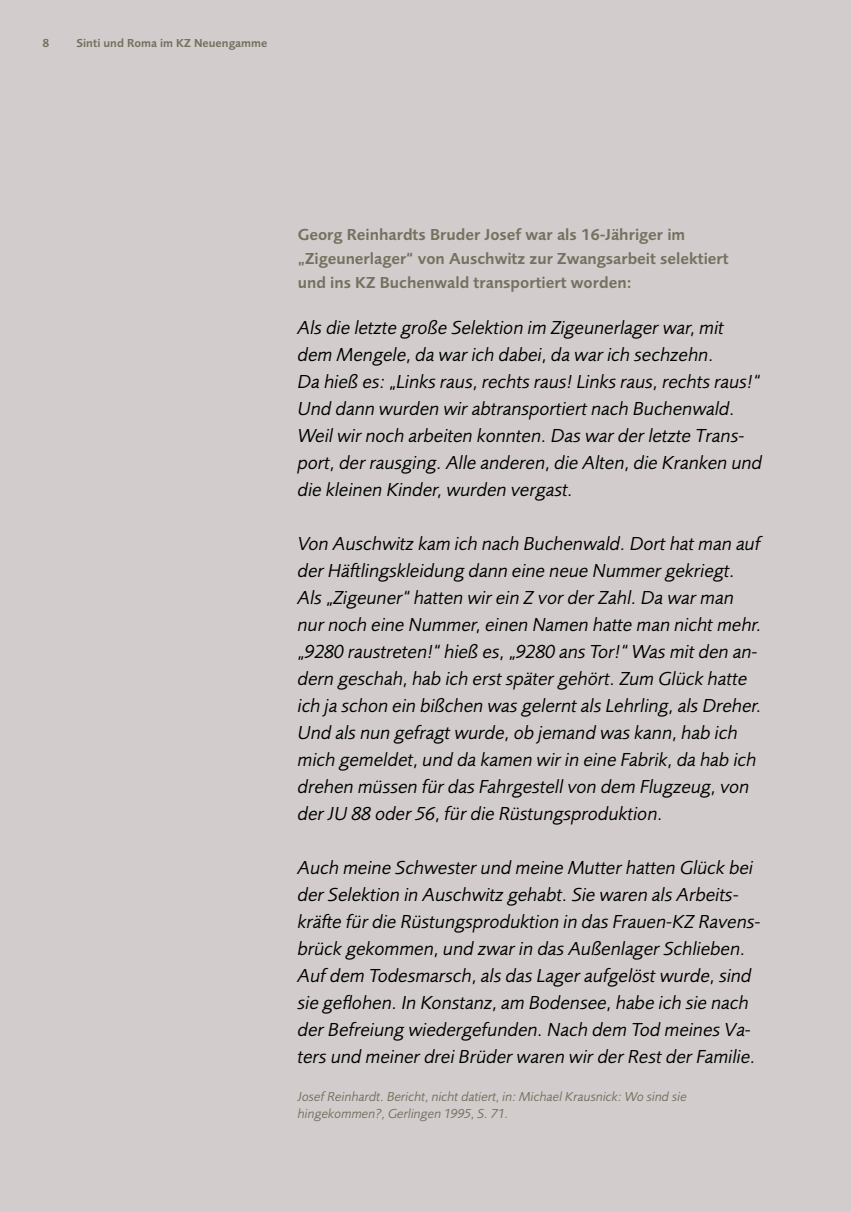
<style>
.page{position:relative;width:851px;height:1212px;background:#fff}
.page>*{position:absolute;margin:0;border:0;box-sizing:border-box;transform-origin:0 0}
.t1{font:italic 19.5px/27px "Foundry Sans";color:#000}
.t2{font:600 16.5px/24px "Foundry Sans";color:#75705f}
.t3{font:italic 13.5px/16.8px "Foundry Sans";color:#75705f}
.t4{font:600 12px "Foundry Sans";color:#75705f}
</style>
<div class="page">
<div style="left:0;top:0;width:850px;height:1212px;background:#d2cccc"></div>
<p class="t4" style="left:43px;top:34px;width:8px">8</p>
<p class="t4" style="left:77px;top:34px;width:192px">Sinti und Roma im KZ Neuengamme</p>
<p class="t2" style="left:298px;top:221px;width:432px">Georg Reinhardts Bruder Josef war als 16-Jähriger im „Zigeunerlager“ von Auschwitz zur Zwangsarbeit selektiert und ins KZ Buchenwald transportiert worden:</p>
<p class="t1" style="left:298px;top:313px;width:466px">Als die letzte große Selektion im Zigeunerlager war, mit dem Mengele, da war ich dabei, da war ich sechzehn.<br>Da hieß es: „Links raus, rechts raus! Links raus, rechts raus!“ Und dann wurden wir abtransportiert nach Buchenwald.<br>Weil wir noch arbeiten konnten. Das war der letzte Trans&shy;port, der rausging. Alle anderen, die Alten, die Kranken und die kleinen Kinder, wurden vergast.</p>
<p class="t1" style="left:298px;top:529px;width:465px">Von Auschwitz kam ich nach Buchenwald. Dort hat man auf der Häftlingskleidung dann eine neue Nummer gekriegt.<br>Als „Zigeuner“ hatten wir ein Z vor der Zahl. Da war man nur noch eine Nummer, einen Namen hatte man nicht mehr. „9280 raustreten!“ hieß es, „9280 ans Tor!“ Was mit den an&shy;dern geschah, hab ich erst später gehört. Zum Glück hatte ich ja schon ein bißchen was gelernt als Lehrling, als Dreher.<br>Und als nun gefragt wurde, ob jemand was kann, hab ich mich gemeldet, und da kamen wir in eine Fabrik, da hab ich drehen müssen für das Fahrgestell von dem Flugzeug, von der JU 88 oder 56, für die Rüstungsproduktion.</p>
<p class="t1" style="left:298px;top:853px;width:464px">Auch meine Schwester und meine Mutter hatten Glück bei der Selektion in Auschwitz gehabt. Sie waren als Arbeits&shy;kräfte für die Rüstungsproduktion in das Frauen-KZ Ravens&shy;brück gekommen, und zwar in das Außenlager Schlieben.<br>Auf dem Todesmarsch, als das Lager aufgelöst wurde, sind sie geflohen. In Konstanz, am Bodensee, habe ich sie nach der Befreiung wiedergefunden. Nach dem Tod meines Va&shy;ters und meiner drei Brüder waren wir der Rest der Familie.</p>
<p class="t3" style="left:298px;top:1087px;width:390px">Josef Reinhardt. Bericht, nicht datiert, in: Michael Krausnick: Wo sind sie hingekommen?, Gerlingen 1995, S. 71.</p>
</div>
